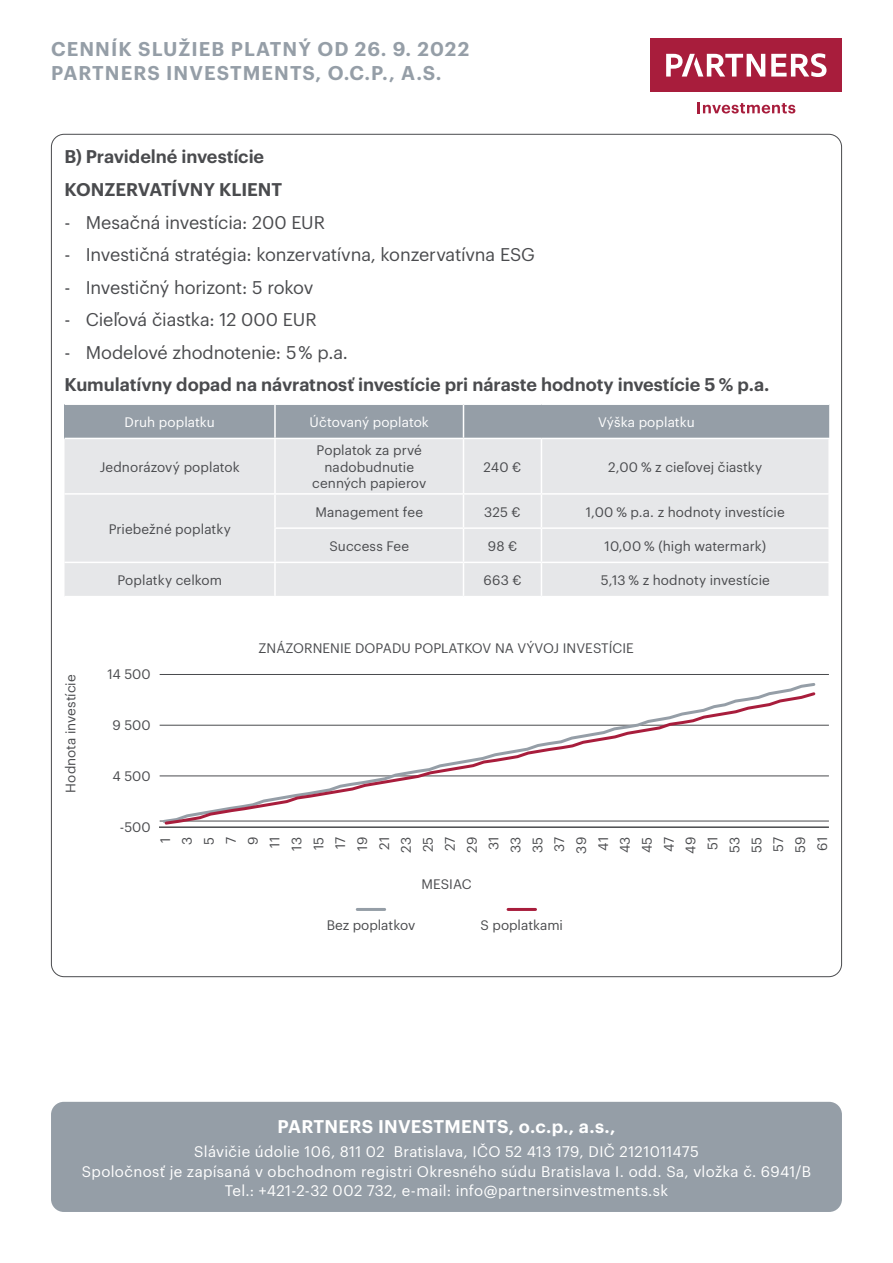
<style>
.page{position:relative;width:893px;height:1263px;background:#fff}
.page>*{position:absolute;margin:0;border:0;box-sizing:border-box;transform-origin:0 0}
.t1{font:600 19.5px/23.4px "Graphik";letter-spacing:.055em;color:#959ea7}
.t2{font:18px "Graphik";letter-spacing:-.01em;color:#4a4b4e}
.t3{font:600 18px "Graphik";letter-spacing:-.005em;color:#4a4b4e}
.t4{font:600 18px "Graphik";letter-spacing:.01em;color:#fff}
.t5{font:15px/19.5px "Graphik";letter-spacing:.02em;color:#fff;text-align:center}
.t6{font:13.5px/16.2px "Graphik";letter-spacing:.005em;color:#4a4b4e;text-align:center}
.t7{font:13.5px "Graphik";letter-spacing:.005em;color:#fff}
</style>
<div class="page">
<div style="left:51px;top:1102px;width:791px;height:110px;background:#959ea7;border-radius:13px"></div>
<div style="left:651px;top:38px;width:191px;height:54px;background:#a81d3c"></div>
<svg style="left:771px;top:53px;width:55px;height:24px"></svg>
<svg style="left:666px;top:54px;width:99px;height:23px"></svg>
<svg style="left:698px;top:102px;width:97px;height:11px"></svg>
<div style="left:65px;top:404px;width:210px;height:34px;background:#959ea7"></div>
<div style="left:276px;top:405px;width:553px;height:33px;background:#959ea7"></div>
<div style="left:65px;top:439px;width:763px;height:157px;background:#e6e7e9"></div>
<hr style="left:65px;top:403px;width:210px;height:2px;background:#fff">
<hr style="left:274px;top:405px;width:2px;height:33px;background:#fff">
<hr style="left:463px;top:405px;width:1px;height:33px;background:#fff">
<hr style="left:274px;top:439px;width:2px;height:54px;background:#fff">
<hr style="left:463px;top:439px;width:1px;height:54px;background:#fff">
<hr style="left:541px;top:439px;width:1px;height:54px;background:#fff">
<hr style="left:65px;top:493px;width:210px;height:2px;background:#fff">
<hr style="left:275px;top:493px;width:188px;height:2px;background:#fff">
<hr style="left:274px;top:495px;width:2px;height:32px;background:#fff">
<hr style="left:463px;top:493px;width:78px;height:2px;background:#fff">
<hr style="left:463px;top:495px;width:1px;height:32px;background:#fff">
<hr style="left:541px;top:493px;width:289px;height:2px;background:#fff">
<hr style="left:541px;top:495px;width:1px;height:32px;background:#fff">
<hr style="left:274px;top:527px;width:189px;height:2px;background:#fff">
<hr style="left:274px;top:529px;width:2px;height:33px;background:#fff">
<hr style="left:463px;top:527px;width:78px;height:2px;background:#fff">
<hr style="left:463px;top:529px;width:1px;height:33px;background:#fff">
<hr style="left:541px;top:527px;width:289px;height:2px;background:#fff">
<hr style="left:541px;top:529px;width:1px;height:33px;background:#fff">
<hr style="left:65px;top:562px;width:210px;height:1px;background:#fff">
<hr style="left:275px;top:562px;width:188px;height:1px;background:#fff">
<hr style="left:274px;top:563px;width:2px;height:33px;background:#fff">
<hr style="left:463px;top:562px;width:78px;height:1px;background:#fff">
<hr style="left:463px;top:563px;width:1px;height:33px;background:#fff">
<hr style="left:541px;top:562px;width:289px;height:1px;background:#fff">
<hr style="left:541px;top:563px;width:1px;height:33px;background:#fff">
<hr style="left:160px;top:776px;width:669px;height:1px;background:#4a4b4e">
<hr style="left:160px;top:821px;width:669px;height:1px;background:#4a4b4e">
<hr style="left:160px;top:725px;width:669px;height:1px;background:#4a4b4e">
<hr style="left:160px;top:674px;width:669px;height:1px;background:#4a4b4e">
<hr style="left:159px;top:826px;width:670px;height:2px;background:#4a4b4e">
<hr style="left:508px;top:908px;width:27px;height:3px;background:#a81d3c">
<hr style="left:357px;top:908px;width:28px;height:3px;background:#959ea7">
<svg style="left:163px;top:690px;width:654px;height:135px"></svg>
<h1 class="t1" style="left:51px;top:36px;width:420px">CENNÍK SLUŽIEB PLATNÝ OD 26. 9. 2022<br>PARTNERS INVESTMENTS, O.C.P., A.S.</h1>
<p class="t3" style="left:65px;top:143px;width:201px">B) Pravidelné investície</p>
<p class="t3" style="left:65px;top:176px;width:219px">KONZERVATÍVNY KLIENT</p>
<p class="t2" style="left:65px;top:208px;width:262px">- Mesačná investícia: 200 EUR</p>
<p class="t2" style="left:65px;top:241px;width:472px">- Investičná stratégia: konzervatívna, konzervatívna ESG</p>
<p class="t2" style="left:65px;top:273px;width:250px">- Investičný horizont: 5 rokov</p>
<p class="t2" style="left:65px;top:306px;width:254px">- Cieľová čiastka: 12 000 EUR</p>
<p class="t2" style="left:65px;top:338px;width:285px">- Modelové zhodnotenie: 5% p.a.</p>
<p class="t3" style="left:65px;top:371px;width:706px">Kumulatívny dopad na návratnosť investície pri náraste hodnoty investície 5 % p.a.</p>
<p class="t7" style="left:125px;top:412px;width:92px">Druh poplatku</p>
<p class="t7" style="left:310px;top:412px;width:121px">Účtovaný poplatok</p>
<p class="t7" style="left:598px;top:412px;width:98px">Výška poplatku</p>
<p class="t6" style="left:100px;top:458px;width:142px">Jednorázový poplatok</p>
<p class="t6" style="left:312px;top:441px;width:115px">Poplatok za prvé nadobudnutie cenných papierov</p>
<p class="t6" style="left:484px;top:458px;width:39px">240 €</p>
<p class="t6" style="left:608px;top:458px;width:156px">2,00 % z cieľovej čiastky</p>
<p class="t6" style="left:109px;top:519px;width:124px">Priebežné poplatky</p>
<p class="t6" style="left:315px;top:502px;width:109px">Management fee</p>
<p class="t6" style="left:484px;top:502px;width:38px">325 €</p>
<p class="t6" style="left:586px;top:502px;width:200px">1,00 % p.a. z hodnoty investície</p>
<p class="t6" style="left:329px;top:537px;width:81px">Success Fee</p>
<p class="t6" style="left:488px;top:537px;width:31px">98 €</p>
<p class="t6" style="left:604px;top:537px;width:163px">10,00 % (high watermark)</p>
<p class="t6" style="left:117px;top:571px;width:106px">Poplatky celkom</p>
<p class="t6" style="left:483px;top:571px;width:40px">663 €</p>
<p class="t6" style="left:601px;top:571px;width:170px">5,13 % z hodnoty investície</p>
<p class="t6" style="left:61px;top:792px;width:120px;rotate:-90deg">Hodnota investície</p>
<p class="t6" style="left:107px;top:664px;width:45px">14 500</p>
<p class="t6" style="left:112px;top:715px;width:40px">9 500</p>
<p class="t6" style="left:112px;top:767px;width:40px">4 500</p>
<p class="t6" style="left:258px;top:639px;width:377px">ZNÁZORNENIE DOPADU POPLATKOV NA VÝVOJ INVESTÍCIE</p>
<p class="t6" style="left:120px;top:818px;width:32px">-500</p>
<p class="t6" style="left:244px;top:845px;width:10px;rotate:-90deg">9</p>
<p class="t6" style="left:287px;top:850px;width:15px;rotate:-90deg">13</p>
<p class="t6" style="left:331px;top:849px;width:14px;rotate:-90deg">17</p>
<p class="t6" style="left:463px;top:853px;width:17px;rotate:-90deg">29</p>
<p class="t6" style="left:506px;top:853px;width:18px;rotate:-90deg">33</p>
<p class="t6" style="left:550px;top:852px;width:16px;rotate:-90deg">37</p>
<p class="t6" style="left:681px;top:854px;width:18px;rotate:-90deg">49</p>
<p class="t6" style="left:725px;top:853px;width:18px;rotate:-90deg">53</p>
<p class="t6" style="left:769px;top:851px;width:16px;rotate:-90deg">57</p>
<p class="t6" style="left:222px;top:844px;width:9px;rotate:-90deg">7</p>
<p class="t6" style="left:441px;top:851px;width:16px;rotate:-90deg">27</p>
<p class="t6" style="left:660px;top:852px;width:17px;rotate:-90deg">47</p>
<p class="t6" style="left:178px;top:845px;width:10px;rotate:-90deg">3</p>
<p class="t6" style="left:397px;top:853px;width:17px;rotate:-90deg">23</p>
<p class="t6" style="left:616px;top:853px;width:18px;rotate:-90deg">43</p>
<p class="t6" style="left:265px;top:848px;width:12px;rotate:-90deg">11</p>
<p class="t6" style="left:309px;top:850px;width:15px;rotate:-90deg">15</p>
<p class="t6" style="left:353px;top:851px;width:15px;rotate:-90deg">19</p>
<p class="t6" style="left:484px;top:850px;width:15px;rotate:-90deg">31</p>
<p class="t6" style="left:528px;top:853px;width:18px;rotate:-90deg">35</p>
<p class="t6" style="left:572px;top:853px;width:18px;rotate:-90deg">39</p>
<p class="t6" style="left:703px;top:850px;width:15px;rotate:-90deg">51</p>
<p class="t6" style="left:747px;top:853px;width:17px;rotate:-90deg">55</p>
<p class="t6" style="left:791px;top:853px;width:18px;rotate:-90deg">59</p>
<p class="t6" style="left:813px;top:851px;width:15px;rotate:-90deg">61</p>
<p class="t6" style="left:421px;top:875px;width:52px">MESIAC</p>
<p class="t6" style="left:327px;top:916px;width:90px">Bez poplatkov</p>
<p class="t6" style="left:480px;top:916px;width:84px">S poplatkami</p>
<p class="t6" style="left:200px;top:845px;width:9px;rotate:-90deg">5</p>
<p class="t6" style="left:419px;top:852px;width:17px;rotate:-90deg">25</p>
<p class="t6" style="left:638px;top:853px;width:18px;rotate:-90deg">45</p>
<p class="t6" style="left:156px;top:842px;width:7px;rotate:-90deg">1</p>
<p class="t6" style="left:375px;top:850px;width:14px;rotate:-90deg">21</p>
<p class="t6" style="left:594px;top:850px;width:15px;rotate:-90deg">41</p>
<h2 class="t4" style="left:278px;top:1113px;width:339px">PARTNERS INVESTMENTS, o.c.p., a.s.,</h2>
<p class="t5" style="left:82px;top:1141px;width:731px">Slávičie údolie 106, 811 02 Bratislava, IČO 52 413 179, DIČ 2121011475<br>Spoločnosť je zapísaná v obchodnom registri Okresného súdu Bratislava I. odd. Sa, vložka č. 6941/B<br>Tel.: +421-2-32 002 732, e-mail: info@partnersinvestments.sk</p>
</div>
